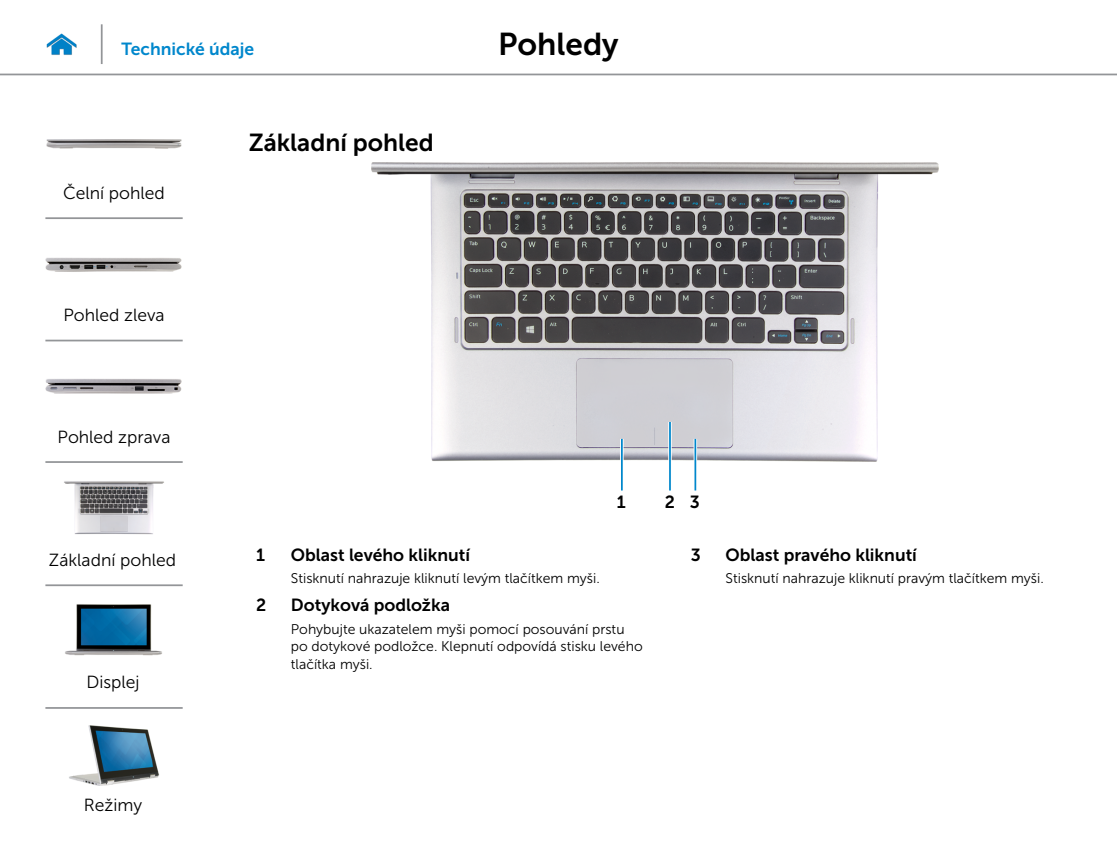
<style>
.page{position:relative;width:1117px;height:844px;background:#fff}
.page>*{position:absolute;margin:0;border:0;box-sizing:border-box;transform-origin:0 0}
.t1{font:31.5px "Museo Sans For Dell 700";color:#000}
.Head2{font:24.5px "Museo Sans For Dell 700";color:#000}
.t2{font:17.5px "Museo Sans For Dell 300";color:#000}
.Callout_Head{font:17.5px "Museo Sans For Dell 700";color:#000}
.t3{font:17.5px "Museo Sans For Dell 700";color:#0087cc}
.Callout-L{font:17.5px "Museo Sans For Dell 700";color:#000}
.Callout_description{font:14px/17.5px "Museo Sans For Dell 300";color:#000}
</style>
<div class="page">
<hr style="left:0;top:74px;width:1116px;height:1px;background:#939598">
<img style="left:46px;top:33px;width:31px;height:22px">
<img style="left:69px;top:725px;width:90px;height:60px">
<hr style="left:45px;top:706px;width:138px;height:2px;background:#939598">
<img style="left:371px;top:162px;width:568px;height:300px">
<hr style="left:668px;top:422px;width:3px;height:68px;background:#fff">
<hr style="left:669px;top:422px;width:1px;height:68px;background:#0087cc">
<svg style="left:693px;top:439px;width:4px;height:51px"></svg>
<hr style="left:694px;top:439px;width:2px;height:51px;background:#0087cc">
<hr style="left:620px;top:439px;width:3px;height:51px;background:#fff">
<hr style="left:621px;top:439px;width:1px;height:51px;background:#0087cc">
<hr style="left:101px;top:24px;width:2px;height:40px;background:#939598">
<img style="left:46px;top:139px;width:136px;height:10px">
<img style="left:45px;top:257px;width:137px;height:15px">
<img style="left:45px;top:379px;width:137px;height:15px">
<img style="left:64px;top:481px;width:100px;height:53px">
<img style="left:65px;top:604px;width:97px;height:51px">
<hr style="left:45px;top:217px;width:138px;height:2px;background:#939598">
<hr style="left:45px;top:339px;width:138px;height:2px;background:#939598">
<hr style="left:45px;top:461px;width:138px;height:2px;background:#939598">
<hr style="left:45px;top:584px;width:138px;height:2px;background:#939598">
<p class="t3" style="left:122px;top:39px;width:134px">Technické údaje</p>
<h1 class="t1" style="left:498px;top:26px;width:122px">Pohledy</h1>
<p class="t2" style="left:63px;top:183px;width:103px">Čelní pohled</p>
<p class="t2" style="left:63px;top:305px;width:103px">Pohled zleva</p>
<p class="t2" style="left:57px;top:428px;width:114px">Pohled zprava</p>
<p class="t2" style="left:49px;top:550px;width:129px">Základní pohled</p>
<p class="t2" style="left:86px;top:672px;width:55px">Displej</p>
<p class="t2" style="left:84px;top:795px;width:60px">Režimy</p>
<p class="Head2" style="left:249px;top:128px;width:186px">Základní pohled</p>
<p class="Callout-L" style="left:616px;top:492px;width:10px">1</p>
<p class="Callout-L" style="left:664px;top:492px;width:12px">2</p>
<p class="Callout-L" style="left:689px;top:492px;width:12px">3</p>
<p class="Callout_Head" style="left:256px;top:544px;width:10px">1</p>
<p class="Callout_Head" style="left:291px;top:544px;width:180px">Oblast levého kliknutí</p>
<p class="Callout_description" style="left:291px;top:569px;width:310px">Stisknutí nahrazuje kliknutí levým tlačítkem myši.</p>
<p class="Callout_Head" style="left:256px;top:595px;width:12px">2</p>
<p class="Callout_Head" style="left:291px;top:595px;width:161px">Dotyková podložka</p>
<p class="Callout_description" style="left:291px;top:620px;width:353px">Pohybujte ukazatelem myši pomocí posouvání prstu po dotykové podložce. Klepnutí odpovídá stisku levého tlačítka myši.</p>
<p class="Callout_Head" style="left:690px;top:544px;width:12px">3</p>
<p class="Callout_Head" style="left:725px;top:544px;width:193px">Oblast pravého kliknutí</p>
<p class="Callout_description" style="left:725px;top:569px;width:320px">Stisknutí nahrazuje kliknutí pravým tlačítkem myši.</p>
</div>
